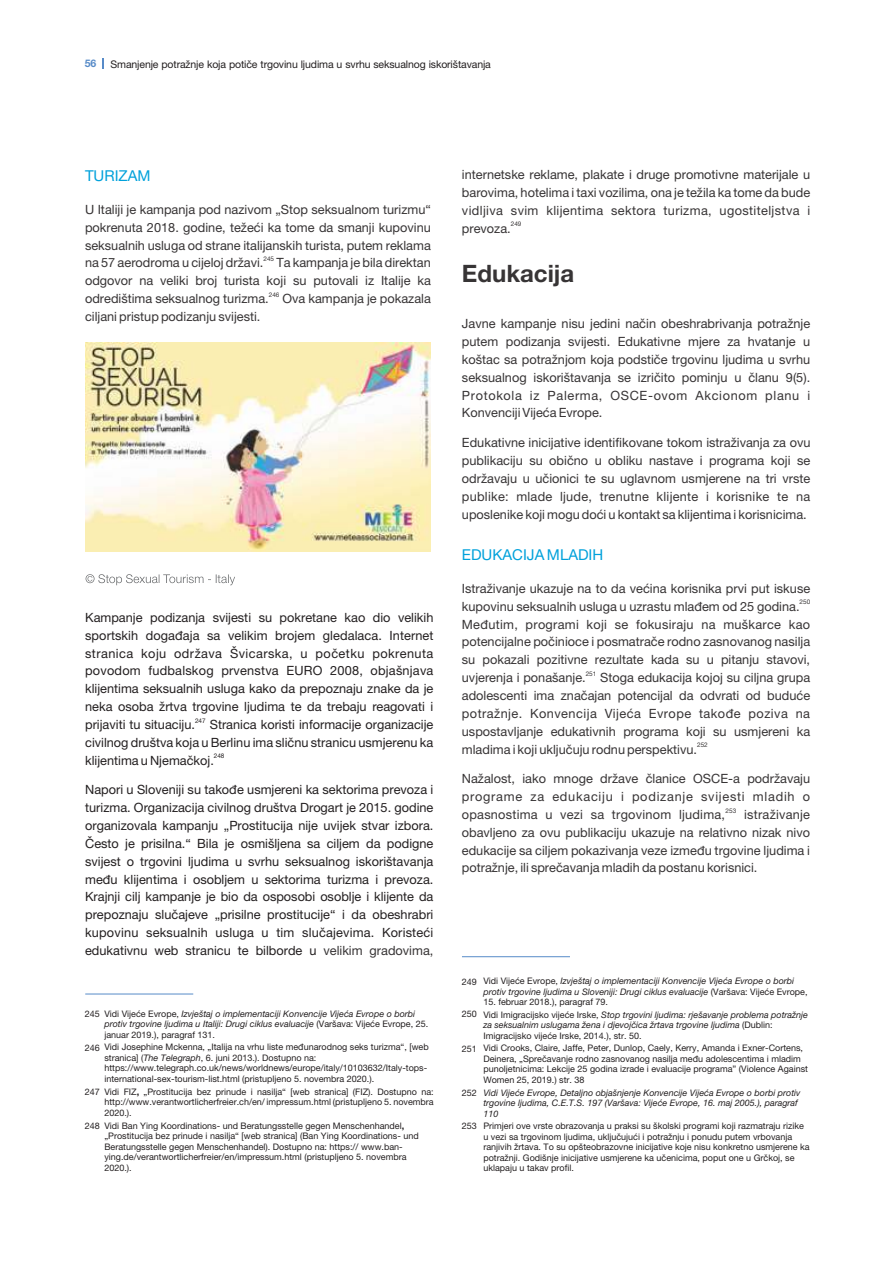
<style>
.page{position:relative;width:893px;height:1263px;background:#fff}
.page>*{position:absolute;margin:0;border:0;box-sizing:border-box;transform-origin:0 0}
.t1{font:700 24px "Helvetica Neue LT Pro";color:#373435}
.t2{font:15px "Helvetica Neue LT Pro";color:#00a1db}
.t3{font:12.75px/17.9px "Helvetica Neue LT Pro";color:#373435;text-align:justify}
.t4{font:12.75px/17.9px "Helvetica Neue LT Pro";color:#231f20;text-align:justify}
.t5{font:12.75px "Helvetica Neue LT Pro";letter-spacing:.02em;color:#373435}
.t6{font:10.5px "Helvetica Neue LT Pro";letter-spacing:-.01em;color:#231f20}
.t7{font:700 10.5px "Helvetica Neue LT Pro";color:#578bc8}
.t8{font:9px/10.5px "Helvetica Neue LT Pro";color:#231f20}
.t9{font:italic 9px/10.5px "Helvetica Neue LT Pro";color:#231f20}
.t10{font:6.3px "Helvetica Neue LT Pro";color:#373435}
.t11{font:6.3px "Helvetica Neue LT Pro";color:#231f20}
.s1{color:#373435}
.s2{font-style:normal}
.s3{font-style:italic}
.s4{font-weight:700}
</style>
<div class="page">
<img style="left:85px;top:342px;width:345px;height:210px">
<svg style="left:86px;top:574px;width:149px;height:11px"></svg>
<hr style="left:85px;top:994px;width:108px;height:1px;background:#578bc8">
<hr style="left:462px;top:956px;width:108px;height:1px;background:#578bc8">
<p class="t7" style="left:85px;top:60px;width:13px">56</p>
<p class="t6" style="left:110px;top:60px;width:382px">Smanjenje potražnje koja potiče trgovinu ljudima u svrhu seksualnog iskorištavanja</p>
<p class="t2" style="left:85px;top:170px;width:67px">TURIZAM</p>
<p class="t3" style="left:85px;top:202px;width:347px">U Italiji je kampanja pod nazivom „Stop seksualnom turizmu“ pokrenuta 2018. godine, težeći ka tome da smanji kupovinu seksualnih usluga od strane italijanskih turista, putem reklama</p>
<p class="t10" style="left:263px;top:257px;width:12px">245</p>
<p class="t3" style="left:85px;top:256px;width:347px">na 57 aerodroma u cijeloj državi. Ta kampanja je bila direktan odgovor na veliki broj turista koji su putovali iz Italije ka</p>
<p class="t10" style="left:269px;top:292px;width:12px">246</p>
<p class="t3" style="left:85px;top:291px;width:347px">odredištima seksualnog turizma. Ova kampanja je pokazala ciljani pristup podizanju svijesti.</p>
<p class="t4" style="left:85px;top:610px;width:350px">Kampanje podizanja svijesti su pokretane kao dio velikih sportskih događaja sa velikim brojem gledalaca. Internet stranica koju održava Švicarska, u početku pokrenuta povodom fudbalskog prvenstva EURO 2008, objašnjava klijentima seksualnih usluga kako da prepoznaju znake da je neka osoba žrtva trgovine ljudima te da trebaju reagovati i</p>
<p class="t11" style="left:195px;top:718px;width:12px">247</p>
<p class="t4" style="left:85px;top:717px;width:350px">prijaviti tu situaciju. Stranica koristi informacije organizacije civilnog društva koja u Berlinu ima sličnu stranicu usmjerenu ka</p>
<p class="t11" style="left:214px;top:754px;width:12px">248</p>
<p class="t4" style="left:85px;top:753px;width:130px">klijentima u Njemačkoj.</p>
<p class="t4" style="left:85px;top:783px;width:350px">Napori u Sloveniji su takođe usmjereni ka sektorima prevoza i turizma. Organizacija civilnog društva Drogart je 2015. godine organizovala kampanju „Prostitucija nije uvijek stvar izbora.<br>Često je prisilna.“ Bila je osmišljena sa ciljem da podigne svijest o trgovini ljudima u svrhu seksualnog iskorištavanja među klijentima i osobljem u sektorima turizma i prevoza.<br>Krajnji cilj kampanje je bio da osposobi osoblje i klijente da prepoznaju slučajeve „prisilne prostitucije“ i da obeshrabri kupovinu seksualnih usluga u tim slučajevima. Koristeći edukativnu web stranicu te bilborde u <span class="s1">velikim gradovima,</span></p>
<p class="t9" style="left:104px;top:1009px;width:325px"><span class="s2">Vidi Vijeće Evrope,</span> Izvještaj o implementaciji Konvencije Vijeća Evrope o borbi protiv trgovine ljudima u Italiji: Drugi ciklus evaluacije <span class="s2">(Varšava: Vijeće Evrope, 25. januar 2019.), paragraf 131.</span></p>
<p class="t8" style="left:104px;top:1043px;width:326px">Vidi Josephine Mckenna, „Italija na vrhu liste međunarodnog seks turizma“, [web stranica] (<span class="s3">The Telegraph</span>, 6. juni 2013.). Dostupno na: https://www.telegraph.co.uk/news/worldnews/europe/italy/10103632/Italy-tops&shy;international-sex-tourism-list.html (pristupljeno 5. novembra 2020.).</p>
<p class="t8" style="left:104px;top:1087px;width:331px;text-align:justify">Vidi FIZ<span class="s4">,</span> „Prostitucija bez prinude i nasilja“ [web stranica] (FIZ). Dostupno na: http://www.verantwortlicherfreier.ch/en/ impressum.html (pristupljeno 5. novembra 2020.).</p>
<p class="t8" style="left:104px;top:1121px;width:316px">Vidi Ban Ying Koordinations- und Beratungsstelle gegen Menschenhandel<span class="s4">, </span>„Prostitucija bez prinude i nasilja“ [web stranica] (Ban Ying Koordinations- und Beratungsstelle gegen Menschenhandel). Dostupno na: https:// www.ban&shy;ying.de/verantwortlicherfreier/en/impressum.html (pristupljeno 5. novembra 2020.).</p>
<p class="t8" style="left:85px;top:1009px;width:17px">245</p>
<p class="t8" style="left:85px;top:1043px;width:17px">246</p>
<p class="t8" style="left:85px;top:1088px;width:17px">247</p>
<p class="t8" style="left:85px;top:1121px;width:17px">248</p>
<p class="t3" style="left:462px;top:167px;width:350px">internetske reklame, plakate i druge promotivne materijale u barovima, hotelima i taxi vozilima, ona je težila ka tome da bude vidljiva svim klijentima sektora turizma, ugostiteljstva i</p>
<p class="t10" style="left:511px;top:222px;width:12px">249</p>
<p class="t3" style="left:462px;top:221px;width:50px">prevoza.</p>
<h1 class="t1" style="left:462px;top:265px;width:114px">Edukacija</h1>
<p class="t3" style="left:462px;top:317px;width:350px">Javne kampanje nisu jedini način obeshrabrivanja potražnje putem podizanja svijesti. Edukativne mjere za hvatanje u koštac sa potražnjom koja podstiče trgovinu ljudima u svrhu seksualnog iskorištavanja se izričito pominju u članu 9(5).<br>Protokola iz Palerma, OSCE-ovom Akcionom planu i Konvenciji Vijeća Evrope.</p>
<p class="t3" style="left:462px;top:436px;width:350px">Edukativne inicijative identifikovane tokom istraživanja za ovu publikaciju su obično u obliku nastave i programa koji se održavaju u učionici te su uglavnom usmjerene na tri vrste publike: mlade ljude, trenutne klijente i korisnike te na uposlenike koji mogu doći u kontakt sa klijentima i korisnicima.</p>
<p class="t2" style="left:462px;top:549px;width:143px">EDUKACIJA MLADIH</p>
<p class="t3" style="left:462px;top:581px;width:350px">Istraživanje ukazuje na to da većina korisnika prvi put iskuse</p>
<p class="t10" style="left:800px;top:600px;width:12px">250</p>
<p class="t3" style="left:462px;top:599px;width:350px;text-align:left">kupovinu seksualnih usluga u uzrastu mlađem od 25 godina.<br>Međutim, programi koji se fokusiraju na muškarce kao potencijalne počinioce i posmatrače rodno zasnovanog nasilja su pokazali pozitivne rezultate kada su u pitanju stavovi,</p>
<p class="t10" style="left:586px;top:671px;width:12px">251</p>
<p class="t3" style="left:462px;top:670px;width:350px">uvjerenja i ponašanje. Stoga edukacija kojoj su ciljna grupa adolescenti ima značajan potencijal da odvrati od buduće potražnje. Konvencija Vijeća Evrope takođe poziva na uspostavljanje edukativnih programa koji su usmjereni ka</p>
<p class="t10" style="left:697px;top:743px;width:12px">252</p>
<p class="t3" style="left:462px;top:742px;width:237px">mladima i koji uključuju rodnu perspektivu.</p>
<p class="t3" style="left:462px;top:771px;width:350px">Nažalost, iako mnoge države članice OSCE-a podržavaju programe za edukaciju i podizanje svijesti mladih o</p>
<p class="t10" style="left:725px;top:808px;width:13px">253</p>
<p class="t5" style="left:462px;top:810px;width:265px">opasnostima u vezi sa trgovinom ljudima,</p>
<p class="t3" style="left:462px;top:807px;width:350px;text-indent:282px">istraživanje obavljeno za ovu publikaciju ukazuje na relativno nizak nivo edukacije sa ciljem pokazivanja veze između trgovine ljudima i potražnje, ili sprečavanja mladih da postanu korisnici.</p>
<p class="t9" style="left:483px;top:977px;width:326px"><span class="s2">Vidi Vijeće Evrope,</span> Izvještaj o implementaciji Konvencije Vijeća Evrope o borbi protiv trgovine ljudima u Sloveniji: Drugi ciklus evaluacije <span class="s2">(Varšava: Vijeće Evrope,</span></p>
<p class="t8" style="left:483px;top:997px;width:326px;line-height:12.6px">15. februar 2018.), paragraf 79.<br>Vidi Imigracijsko vijeće Irske, <span class="s3">Stop trgovini ljudima: rješavanje problema potražnje</span></p>
<p class="t9" style="left:483px;top:1021px;width:291px">za seksualnim uslugama žena i djevojčica žrtava trgovine ljudima <span class="s2">(Dublin:<br>Imigracijsko vijeće Irske, 2014.), str. 50.</span></p>
<p class="t8" style="left:483px;top:1044px;width:326px">Vidi Crooks, Claire, Jaffe, Peter, Dunlop, Caely, Kerry, Amanda i Exner-Cortens, Deinera, „Sprečavanje rodno zasnovanog nasilja među adolescentima i mladim punoljetnicima: Lekcije 25 godina izrade i evaluacije programa” (Violence Against Women 25, 2019.) str. 38</p>
<p class="t9" style="left:483px;top:1088px;width:319px">Vidi Vijeće Evrope, Detaljno objašnjenje Konvencije Vijeća Evrope o borbi protiv trgovine ljudima, C.E.T.S. 197 (Varšava: Vijeće Evrope, 16. maj 2005.), paragraf<br>110</p>
<p class="t8" style="left:483px;top:1122px;width:328px">Primjeri ove vrste obrazovanja u praksi su školski programi koji razmatraju rizike u vezi sa trgovinom ljudima, uključujući i potražnju i ponudu putem vrbovanja ranjivih žrtava. To su opšteobrazovne inicijative koje nisu konkretno usmjerene ka potražnji. Godišnje inicijative usmjerene ka učenicima, poput one u Grčkoj, se uklapaju u takav profil.</p>
<p class="t8" style="left:462px;top:977px;width:17px">249</p>
<p class="t8" style="left:462px;top:1010px;width:17px">250</p>
<p class="t8" style="left:462px;top:1045px;width:17px">251</p>
<p class="t8" style="left:462px;top:1089px;width:17px">252</p>
<p class="t8" style="left:462px;top:1122px;width:17px">253</p>
</div>
